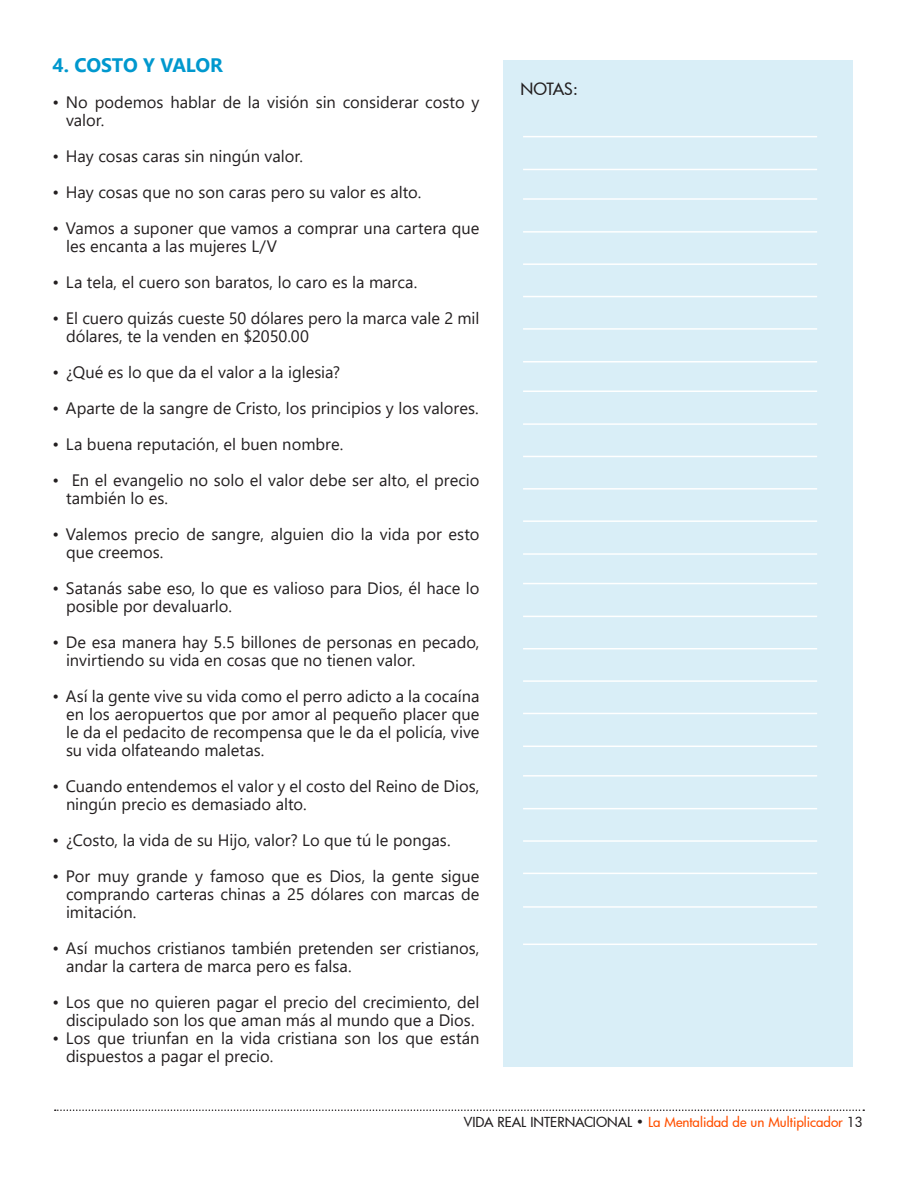
<style>
.page{position:relative;width:918px;height:1188px;background:#fff}
.page>*{position:absolute;margin:0;border:0;box-sizing:border-box;transform-origin:0 0}
.t1{font:700 19.5px "Segoe UI";letter-spacing:-.01em;color:#0098ce}
.t2{font:16.5px/18px "Segoe UI";color:#231f20}
.t3{font:500 16.5px "Futura";letter-spacing:-.03em;color:#231f20}
.t4{font:500 13.5px "Futura";color:#ff5000}
.s1{color:#231f20}
</style>
<div class="page">
<svg style="left:55px;top:1109px;width:809px;height:2px"></svg>
<div style="left:503px;top:60px;width:350px;height:1006px;background:#d9eef7"></div>
<hr style="left:523px;top:136px;width:294px;height:1px;background:#fff">
<hr style="left:523px;top:328px;width:294px;height:2px;background:#fff">
<hr style="left:523px;top:520px;width:294px;height:2px;background:#fff">
<hr style="left:523px;top:713px;width:294px;height:1px;background:#fff">
<hr style="left:523px;top:263px;width:294px;height:2px;background:#fff">
<hr style="left:523px;top:456px;width:294px;height:1px;background:#fff">
<hr style="left:523px;top:648px;width:294px;height:1px;background:#fff">
<hr style="left:523px;top:840px;width:294px;height:2px;background:#fff">
<hr style="left:523px;top:198px;width:294px;height:2px;background:#fff">
<hr style="left:523px;top:391px;width:294px;height:1px;background:#fff">
<hr style="left:523px;top:583px;width:294px;height:1px;background:#fff">
<hr style="left:523px;top:775px;width:294px;height:2px;background:#fff">
<hr style="left:523px;top:296px;width:294px;height:1px;background:#fff">
<hr style="left:523px;top:488px;width:294px;height:2px;background:#fff">
<hr style="left:523px;top:680px;width:294px;height:2px;background:#fff">
<hr style="left:523px;top:873px;width:294px;height:1px;background:#fff">
<hr style="left:523px;top:169px;width:294px;height:1px;background:#fff">
<hr style="left:523px;top:361px;width:294px;height:2px;background:#fff">
<hr style="left:523px;top:553px;width:294px;height:2px;background:#fff">
<hr style="left:523px;top:746px;width:294px;height:1px;background:#fff">
<hr style="left:523px;top:231px;width:294px;height:2px;background:#fff">
<hr style="left:523px;top:423px;width:294px;height:2px;background:#fff">
<hr style="left:523px;top:616px;width:294px;height:1px;background:#fff">
<hr style="left:523px;top:808px;width:294px;height:1px;background:#fff">
<hr style="left:523px;top:906px;width:294px;height:2px;background:#fff">
<hr style="left:523px;top:944px;width:294px;height:1px;background:#fff">
<p class="t1" style="left:52px;top:47px;width:172px">4. COSTO Y VALOR</p>
<p class="t2" style="left:66px;top:92px;width:415px;text-indent:-14px">• No podemos hablar de la visión sin considerar costo y valor.</p>
<p class="t2" style="left:52px;top:146px;width:252px">• Hay cosas caras sin ningún valor.</p>
<p class="t2" style="left:52px;top:182px;width:370px">• Hay cosas que no son caras pero su valor es alto.</p>
<p class="t2" style="left:66px;top:218px;width:415px;text-indent:-14px">• Vamos a suponer que vamos a comprar una cartera que les encanta a las mujeres L/V</p>
<p class="t2" style="left:52px;top:272px;width:366px">• La tela, el cuero son baratos, lo caro es la marca.</p>
<p class="t2" style="left:66px;top:308px;width:415px;text-indent:-14px">• El cuero quizás cueste 50 dólares pero la marca vale 2 mil dólares, te la venden en $2050.00</p>
<p class="t2" style="left:52px;top:362px;width:289px">• ¿Qué es lo que da el valor a la iglesia?</p>
<p class="t2" style="left:52px;top:398px;width:428px">• Aparte de la sangre de Cristo, los principios y los valores.</p>
<p class="t2" style="left:52px;top:434px;width:292px">• La buena reputación, el buen nombre.</p>
<p class="t2" style="left:66px;top:470px;width:415px;text-indent:-14px">• En el evangelio no solo el valor debe ser alto, el precio también lo es.</p>
<p class="t2" style="left:66px;top:524px;width:415px;text-indent:-14px">• Valemos precio de sangre, alguien dio la vida por esto que creemos.</p>
<p class="t2" style="left:66px;top:578px;width:415px;text-indent:-14px">• Satanás sabe eso, lo que es valioso para Dios, él hace lo posible por devaluarlo.</p>
<p class="t2" style="left:66px;top:632px;width:415px;text-indent:-14px">• De esa manera hay 5.5 billones de personas en pecado, invirtiendo su vida en cosas que no tienen valor.</p>
<p class="t2" style="left:66px;top:686px;width:415px;text-align:justify;text-indent:-14px">• Así la gente vive su vida como el perro adicto a la cocaína en los aeropuertos que por amor al pequeño placer que le da el pedacito de recompensa que le da el policía, vive su vida olfateando maletas.</p>
<p class="t2" style="left:66px;top:776px;width:415px;text-indent:-14px">• Cuando entendemos el valor y el costo del Reino de Dios, ningún precio es demasiado alto.</p>
<p class="t2" style="left:52px;top:830px;width:400px">• ¿Costo, la vida de su Hijo, valor? Lo que tú le pongas.</p>
<p class="t2" style="left:66px;top:866px;width:415px;text-align:justify;text-indent:-14px">• Por muy grande y famoso que es Dios, la gente sigue comprando carteras chinas a 25 dólares con marcas de imitación.</p>
<p class="t2" style="left:66px;top:938px;width:415px;text-indent:-14px">• Así muchos cristianos también pretenden ser cristianos, andar la cartera de marca pero es falsa.</p>
<p class="t2" style="left:52px;top:992px;width:428px;text-align:center">• Los que no quieren pagar el precio del crecimiento, del discipulado son los que aman más al mundo que a Dios.</p>
<p class="t2" style="left:66px;top:1028px;width:415px;text-indent:-14px">• Los que triunfan en la vida cristiana son los que están dispuestos a pagar el precio.</p>
<p class="t3" style="left:521px;top:78px;width:59px">NOTAS:</p>
<p class="t4" style="left:464px;top:1113px;width:400px"><span class="s1">VIDA REAL INTERNACIONAL •</span> La Mentalidad de un Multiplicador <span class="s1">13</span></p>
</div>
